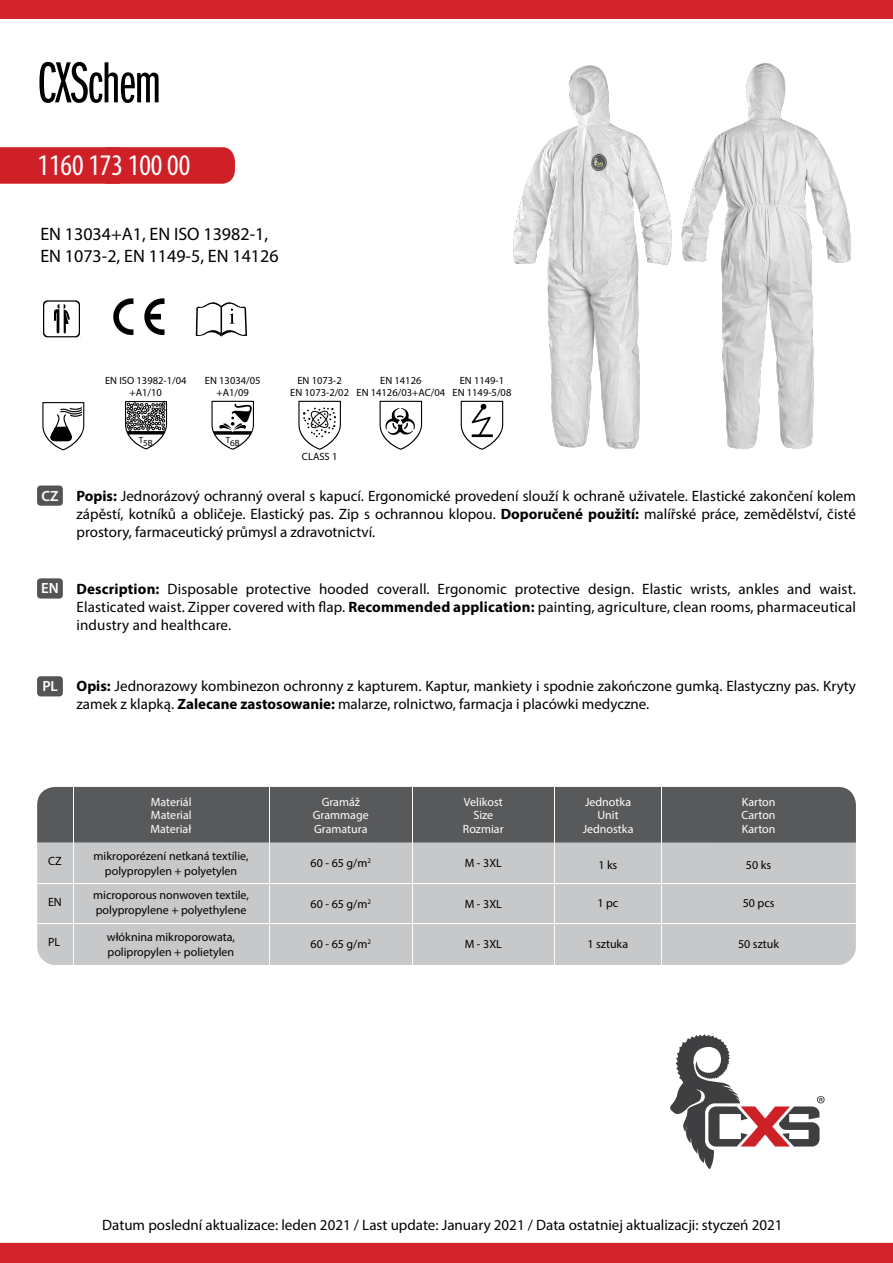
<style>
.page{position:relative;width:893px;height:1263px;background:#fff}
.page>*{position:absolute;margin:0;border:0;box-sizing:border-box;transform-origin:0 0}
.t1{font:60px "Franklin Got Itc DOT Boo Ext Com";letter-spacing:-.01em;color:#000}
.t2{font:condensed 30px "Myriad Pro";color:#fff}
.t3{font:18px/21.6px "Myriad Pro";color:#000}
.t4{font:15px/18px "Myriad Pro";color:#000;text-align:justify}
.t5{font:600 14.85px "Myriad Pro";color:#fff}
.t6{font:12px/15px "Myriad Pro";color:#000}
.t7{font:12px "Myriad Pro";color:#fff}
.t8{font:10.5px/12.6px "Myriad Pro";color:#000;text-align:center}
.t9{font:9px "Myriad Pro";color:#000}
.s1{font-weight:700}
</style>
<div class="page">
<div style="left:0;top:147px;width:235px;height:37px;background:#cf2027"></div>
<img style="left:513px;top:65px;width:156px;height:384px">
<img style="left:669px;top:62px;width:182px;height:387px">
<svg style="left:670px;top:1034px;width:155px;height:135px"></svg>
<div style="left:37px;top:485px;width:26px;height:21px;background:#545456;border-radius:3px"></div>
<div style="left:37px;top:578px;width:26px;height:21px;background:#545456;border-radius:3px"></div>
<div style="left:37px;top:676px;width:26px;height:20px;background:#545456;border-radius:3px"></div>
<div style="left:0;top:0;width:893px;height:19px;background:#d2232a"></div>
<div style="left:0;top:1243px;width:893px;height:20px;background:#d2232a"></div>
<svg style="left:43px;top:300px;width:38px;height:38px"></svg>
<svg style="left:196px;top:302px;width:51px;height:35px"></svg>
<svg style="left:113px;top:298px;width:20px;height:37px"></svg>
<svg style="left:144px;top:298px;width:21px;height:37px"></svg>
<svg style="left:42px;top:402px;width:42px;height:48px"></svg>
<svg style="left:125px;top:401px;width:42px;height:48px"></svg>
<svg style="left:211px;top:401px;width:43px;height:49px"></svg>
<svg style="left:298px;top:401px;width:43px;height:49px"></svg>
<svg style="left:380px;top:401px;width:42px;height:49px"></svg>
<svg style="left:461px;top:401px;width:42px;height:49px"></svg>
<div style="left:37px;top:787px;width:819px;height:178px;background:#c7c8ca;border-radius:18px"></div>
<div style="left:37px;top:787px;width:819px;height:55px;background:#58595b"></div>
<hr style="left:73px;top:787px;width:1px;height:178px;background:#fff">
<hr style="left:37px;top:923px;width:819px;height:1px;background:#fff">
<hr style="left:37px;top:883px;width:819px;height:1px;background:#fff">
<hr style="left:661px;top:787px;width:1px;height:178px;background:#fff">
<hr style="left:555px;top:787px;width:1px;height:178px;background:#fff">
<hr style="left:269px;top:787px;width:1px;height:178px;background:#fff">
<hr style="left:412px;top:787px;width:1px;height:178px;background:#fff">
<h1 class="t1" style="left:37px;top:51px;width:125px">CXSchem</h1>
<h2 class="t2" style="left:38px;top:147px;width:154px">1160 173 100 00</h2>
<p class="t3" style="left:40px;top:223px;width:240px">EN 13034+A1, EN ISO 13982-1,<br>EN 1073-2, EN 1149-5, EN 14126</p>
<p class="t8" style="left:105px;top:374px;width:83px">EN ISO 13982-1/04 +A1/10</p>
<p class="t9" style="left:139px;top:437px;width:15px">T5B</p>
<p class="t8" style="left:205px;top:374px;width:57px">EN 13034/05 +A1/09</p>
<p class="t9" style="left:226px;top:437px;width:15px">T6B</p>
<p class="t8" style="left:290px;top:374px;width:60px">EN 1073-2<br>EN 1073-2/02</p>
<p class="t8" style="left:356px;top:374px;width:90px">EN 14126<br>EN 14126/03+AC/04</p>
<p class="t8" style="left:453px;top:374px;width:60px">EN 1149-1<br>EN 1149-5/08</p>
<p class="t8" style="left:302px;top:450px;width:37px">CLASS 1</p>
<p class="t5" style="left:42px;top:486px;width:19px">CZ</p>
<p class="t5" style="left:41px;top:579px;width:19px">EN</p>
<p class="t4" style="left:77px;top:486px;width:781px"><span class="s1">Popis:</span> Jednorázový ochranný overal s kapucí. Ergonomické provedení slouží k ochraně uživatele. Elastické zakončení kolem zápěstí, kotníků a obličeje. Elastický pas. Zip s ochrannou klopou. <span class="s1">Doporučené použití:</span> malířské práce, zemědělství, čisté prostory, farmaceutický průmysl a zdravotnictví.</p>
<p class="t4" style="left:77px;top:579px;width:781px"><span class="s1">Description:</span> Disposable protective hooded coverall. Ergonomic protective design. Elastic wrists, ankles and waist.<br>Elasticated waist. Zipper covered with flap. <span class="s1">Recommended application:</span> painting, agriculture, clean rooms, pharmaceutical industry and healthcare.</p>
<p class="t5" style="left:42px;top:677px;width:17px">PL</p>
<p class="t4" style="left:77px;top:677px;width:781px"><span class="s1">Opis:</span> Jednorazowy kombinezon ochronny z kapturem. Kaptur, mankiety i spodnie zakończone gumką. Elastyczny pas. Kryty zamek z klapką. <span class="s1">Zalecane zastosowanie:</span> malarze, rolnictwo, farmacja i placówki medyczne.</p>
<p class="t6" style="left:48px;top:854px;width:15px">CZ</p>
<p class="t6" style="left:48px;top:894px;width:15px">EN</p>
<p class="t7" style="left:151px;top:794px;width:42px">Materiál</p>
<p class="t7" style="left:150px;top:821px;width:42px">Materiał</p>
<p class="t7" style="left:151px;top:808px;width:42px">Material</p>
<p class="t6" style="left:94px;top:848px;width:156px;text-align:center">mikroporézení netkaná textílie, polypropylen + polyetylen</p>
<p class="t6" style="left:93px;top:887px;width:157px">microporous nonwoven textile, polypropylene + polyethylene</p>
<p class="t7" style="left:322px;top:794px;width:40px">Gramáž</p>
<p class="t7" style="left:314px;top:821px;width:55px">Gramatura</p>
<p class="t7" style="left:313px;top:808px;width:57px">Grammage</p>
<p class="t6" style="left:311px;top:855px;width:62px">60 - 65 g/m<sup>2</sup></p>
<p class="t6" style="left:311px;top:896px;width:62px">60 - 65 g/m<sup>2</sup></p>
<p class="t6" style="left:107px;top:929px;width:130px">włóknina mikroporowata, polipropylen + polietylen</p>
<p class="t6" style="left:48px;top:935px;width:14px">PL</p>
<p class="t6" style="left:311px;top:937px;width:62px">60 - 65 g/m<sup>2</sup></p>
<p class="t7" style="left:464px;top:794px;width:40px">Velikost</p>
<p class="t7" style="left:463px;top:821px;width:42px">Rozmiar</p>
<p class="t7" style="left:473px;top:808px;width:21px">Size</p>
<p class="t7" style="left:585px;top:794px;width:48px">Jednotka</p>
<p class="t7" style="left:583px;top:821px;width:52px">Jednostka</p>
<p class="t7" style="left:597px;top:808px;width:23px">Unit</p>
<p class="t6" style="left:465px;top:855px;width:39px">M - 3XL</p>
<p class="t6" style="left:465px;top:896px;width:39px">M - 3XL</p>
<p class="t6" style="left:465px;top:937px;width:39px">M - 3XL</p>
<p class="t6" style="left:598px;top:858px;width:21px">1 ks</p>
<p class="t6" style="left:597px;top:896px;width:22px">1 pc</p>
<p class="t6" style="left:587px;top:937px;width:42px">1 sztuka</p>
<p class="t7" style="left:742px;top:794px;width:35px">Karton</p>
<p class="t7" style="left:742px;top:821px;width:35px">Karton</p>
<p class="t7" style="left:742px;top:808px;width:36px">Carton</p>
<p class="t6" style="left:746px;top:858px;width:27px">50 ks</p>
<p class="t6" style="left:743px;top:896px;width:33px">50 pcs</p>
<p class="t6" style="left:738px;top:937px;width:42px">50 sztuk</p>
<p class="t4" style="left:102px;top:1215px;width:682px">Datum poslední aktualizace: leden 2021 / Last update: January 2021 / Data ostatniej aktualizacji: styczeń 2021</p>
</div>
